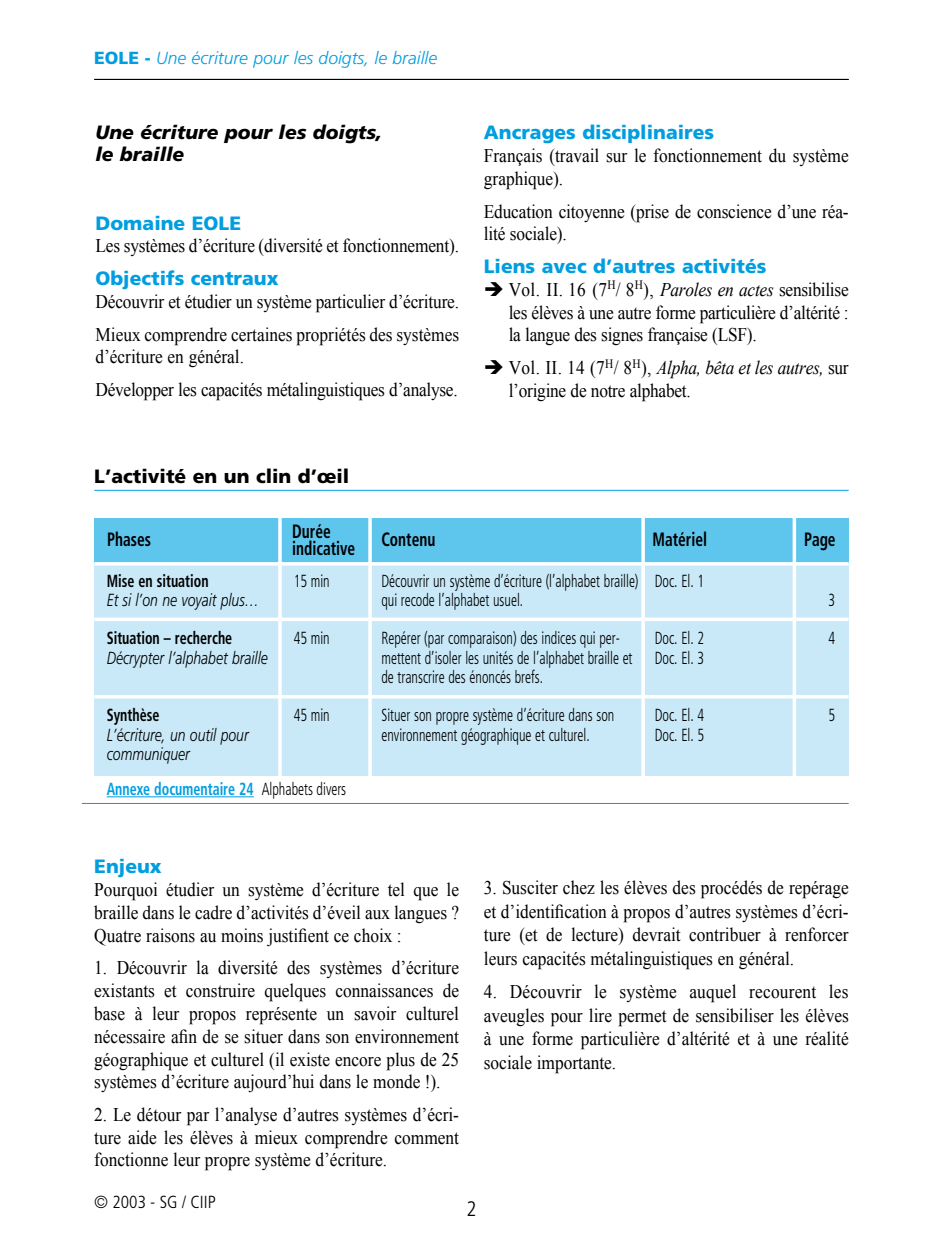
<style>
.page{position:relative;width:943px;height:1241px;background:#fff}
.page>*{position:absolute;margin:0;border:0;box-sizing:border-box;transform-origin:0 0}
.t1{font:300 condensed 21px "Frutiger";color:#000}
.t2{font:19.25px/22.8px "Times New Roman";color:#000;text-align:justify;scale:.9 1}
.t3{font:900 19.25px "Frutiger";color:#009ee0}
.t4{font:700 condensed 19.25px/17.5px "Frutiger";color:#000;scale:.8 1}
.t5{font:italic 900 19.25px/22.8px "Frutiger";color:#000}
.t6{font:900 19.25px "Frutiger";color:#000}
.t7{font:300 condensed 17.5px/19.2px "Frutiger";color:#000;scale:.8 1}
.t8{font:italic 300 17.5px/19.2px "Frutiger";color:#000;scale:.8 1}
.t9{font:700 condensed 17.5px "Frutiger";color:#000;scale:.8 1}
.t10{font:italic 300 17.5px "Frutiger";color:#009ee0}
.t11{font:700 condensed 17.5px "Frutiger";color:#009ee0;scale:.8 1}
.t12{font:300 condensed 17.5px "Frutiger";color:#000}
.s1{font-weight:900;font-style:normal}
.s2{font-style:italic}
.s3{font-weight:300;color:#000}
</style>
<div class="page">
<hr style="left:94px;top:79px;width:754px;height:1px;background:#000">
<div style="left:94px;top:554px;width:754px;height:222px;background:#c9e9f8"></div>
<div style="left:94px;top:518px;width:754px;height:45px;background:#5ec5ed"></div>
<svg style="left:278px;top:518px;width:4px;height:258px"></svg>
<svg style="left:368px;top:518px;width:4px;height:258px"></svg>
<svg style="left:641px;top:518px;width:4px;height:258px"></svg>
<svg style="left:792px;top:518px;width:4px;height:258px"></svg>
<hr style="left:94px;top:562px;width:754px;height:3px;background:#fff">
<svg style="left:94px;top:617px;width:754px;height:4px;background:#f7fbfe"></svg>
<hr style="left:94px;top:695px;width:754px;height:3px;background:#fff">
<hr style="left:82px;top:802px;width:766px;height:1px;background:#009ee0">
<hr style="left:107px;top:796px;width:147px;height:1px;background:#009ee0">
<hr style="left:94px;top:490px;width:754px;height:1px;background:#009ee0">
<p class="t10" style="left:94px;top:47px;width:344px"><span class="s1">EOLE -</span> Une écriture pour les doigts, le braille</p>
<p class="t5" style="left:95px;top:120px;width:288px">Une écriture pour les doigts, le braille</p>
<p class="t3" style="left:95px;top:211px;width:147px">Domaine EOLE</p>
<p class="t2" style="left:95px;top:234px;width:405px">Les systèmes d’écriture (diversité et fonctionnement).</p>
<p class="t3" style="left:95px;top:267px;width:184px">Objectifs centraux</p>
<p class="t2" style="left:95px;top:285px;width:405px;line-height:32.7px">Découvrir et étudier un système particulier d’écriture.<br>Mieux comprendre certaines propriétés des systèmes</p>
<p class="t2" style="left:95px;top:340px;width:404px;line-height:32.7px">d’écriture en général.<br>Développer les capacités métalinguistiques d’analyse.</p>
<p class="t3" style="left:484px;top:121px;width:232px">Ancrages disciplinaires</p>
<p class="t2" style="left:484px;top:144px;width:407px">Français (travail sur le fonctionnement du système graphique).</p>
<p class="t2" style="left:484px;top:199px;width:407px">Education citoyenne (prise de conscience d’une réa&shy;lité sociale).</p>
<p class="t3" style="left:484px;top:254px;width:284px">Liens avec d’autres activités</p>
<p class="t2" style="left:508px;top:277px;width:379px;text-indent:-25px">➔ Vol. II. 16 (7<sup>H</sup>/ 8<sup>H</sup>), <span class="s2">Paroles en actes</span> sensibilise les élèves à une autre forme particulière d’altérité : la langue des signes française (LSF).</p>
<p class="t2" style="left:508px;top:356px;width:379px;text-indent:-25px">➔ Vol. II. 14 (7<sup>H</sup>/ 8<sup>H</sup>), <span class="s2">Alpha, bêta et les autres,</span> sur l’origine de notre alphabet.</p>
<p class="t6" style="left:94px;top:464px;width:256px">L’activité en un clin d’œil</p>
<p class="t4" style="left:107px;top:530px;width:56px">Phases</p>
<p class="t4" style="left:292px;top:522px;width:80px">Durée indicative</p>
<p class="t4" style="left:381px;top:530px;width:69px">Contenu</p>
<p class="t4" style="left:652px;top:530px;width:70px">Matériel</p>
<p class="t4" style="left:804px;top:530px;width:41px">Page</p>
<p class="t9" style="left:107px;top:570px;width:129px">Mise en situation</p>
<p class="t8" style="left:107px;top:590px;width:192px">Et si l’on ne voyait plus…</p>
<p class="t9" style="left:107px;top:627px;width:158px">Situation – recherche</p>
<p class="t8" style="left:107px;top:648px;width:203px">Décrypter l’alphabet braille</p>
<p class="t7" style="left:294px;top:571px;width:47px">15 min</p>
<p class="t7" style="left:294px;top:628px;width:47px">45 min</p>
<p class="t9" style="left:107px;top:704px;width:67px">Synthèse</p>
<p class="t8" style="left:107px;top:725px;width:179px">L’écriture, un outil pour communiquer</p>
<p class="t11" style="left:107px;top:778px;width:301px">Annexe documentaire 24 <span class="s3">Alphabets divers</span></p>
<p class="t7" style="left:294px;top:705px;width:47px">45 min</p>
<p class="t7" style="left:381px;top:571px;width:323px">Découvrir un système d’écriture (l’alphabet braille) qui recode l’alphabet usuel.</p>
<p class="t7" style="left:381px;top:628px;width:315px">Repérer (par comparaison) des indices qui per&shy;mettent d’isoler les unités de l’alphabet braille et de transcrire des énoncés brefs.</p>
<p class="t7" style="left:381px;top:705px;width:292px">Situer son propre système d’écriture dans son environnement géographique et culturel.</p>
<p class="t7" style="left:655px;top:571px;width:63px">Doc. El. 1</p>
<p class="t7" style="left:655px;top:628px;width:63px">Doc. El. 2<br>Doc. El. 3</p>
<p class="t7" style="left:655px;top:705px;width:63px">Doc. El. 4<br>Doc. El. 5</p>
<p class="t7" style="left:828px;top:590px;width:10px">3</p>
<p class="t7" style="left:828px;top:628px;width:10px">4</p>
<p class="t7" style="left:828px;top:705px;width:10px">5</p>
<p class="t3" style="left:94px;top:854px;width:69px">Enjeux</p>
<p class="t2" style="left:94px;top:877px;width:407px">Pourquoi étudier un système d’écriture tel que le braille dans le cadre d’activités d’éveil aux langues ?<br>Quatre raisons au moins justifient ce choix :</p>
<p class="t2" style="left:94px;top:956px;width:407px">1. Découvrir la diversité des systèmes d’écriture existants et construire quelques connaissances de base à leur propos représente un savoir culturel nécessaire afin de se situer dans son environnement géographique et culturel (il existe encore plus de 25 systèmes d’écriture aujourd’hui dans le monde !).</p>
<p class="t2" style="left:94px;top:1102px;width:407px">2. Le détour par l’analyse d’autres systèmes d’écri&shy;ture aide les élèves à mieux comprendre comment fonctionne leur propre système d’écriture.</p>
<p class="t2" style="left:484px;top:875px;width:407px;line-height:23.4px">3. Susciter chez les élèves des procédés de repérage et d’identification à propos d’autres systèmes d’écri&shy;ture (et de lecture) devrait contribuer à renforcer leurs capacités métalinguistiques en général.</p>
<p class="t2" style="left:484px;top:979px;width:407px;line-height:23.4px">4. Découvrir le système auquel recourent les aveugles pour lire permet de sensibiliser les élèves à une forme particulière d’altérité et à une réalité sociale importante.</p>
<p class="t12" style="left:94px;top:1191px;width:123px">© 2003 - SG / CIIP</p>
<p class="t1" style="left:466px;top:1196px;width:12px">2</p>
</div>
